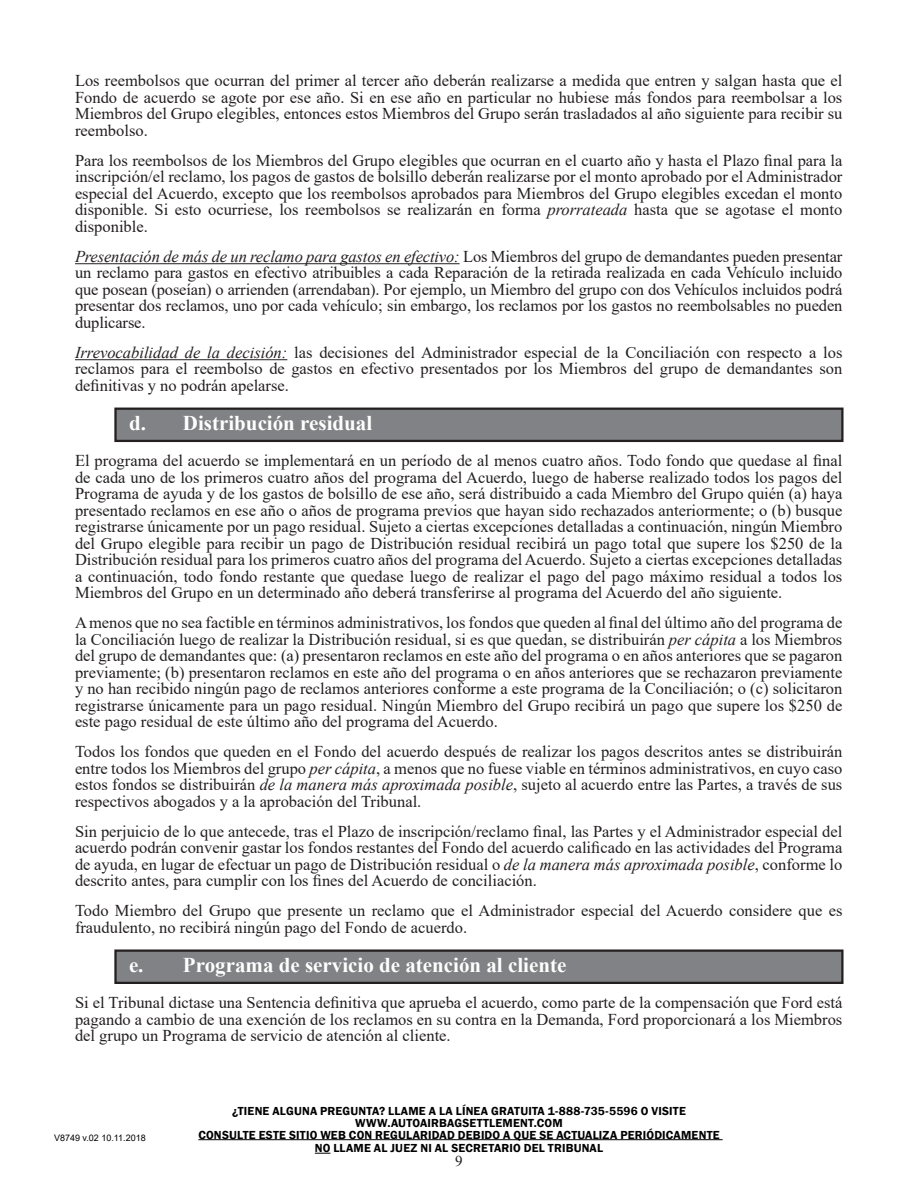
<style>
.page{position:relative;width:918px;height:1188px;background:#fff}
.page>*{position:absolute;margin:0;border:0;box-sizing:border-box;transform-origin:0 0}
.Paragraph_Style_3{font:700 21px "Times New Roman";color:#fff}
.t1{font:16.5px/16.5px "Times New Roman";color:#231f20;text-align:justify}
.t2{font:15px "Times New Roman";color:#231f20}
.t3{font:600 12px/12px "Franklin Gothic";letter-spacing:.015em;color:#000;text-align:center}
.t4{font:9px "Arial";color:#000}
.s1{font-style:italic}
</style>
<div class="page">
<hr style="left:198px;top:1139px;width:525px;height:1px;background:#000">
<svg style="left:315px;top:1153px;width:15px;height:1px"></svg>
<hr style="left:75px;top:263px;width:385px;height:1px;background:#231f20">
<hr style="left:75px;top:359px;width:212px;height:1px;background:#231f20">
<div style="left:116px;top:409px;width:726px;height:32px;background:#808285"></div>
<div style="left:114px;top:408px;width:730px;height:34px;border:2px solid #231f20"></div>
<div style="left:116px;top:951px;width:726px;height:32px;background:#808285"></div>
<div style="left:114px;top:949px;width:730px;height:35px;border:2px solid #231f20"></div>
<p class="t1" style="left:75px;top:72px;width:769px">Los reembolsos que ocurran del primer al tercer año deberán realizarse a medida que entren y salgan hasta que el Fondo de acuerdo se agote por ese año. Si en ese año en particular no hubiese más fondos para reembolsar a los Miembros del Grupo elegibles, entonces estos Miembros del Grupo serán trasladados al año siguiente para recibir su reembolso.</p>
<p class="t1" style="left:75px;top:152px;width:769px">Para los reembolsos de los Miembros del Grupo elegibles que ocurran en el cuarto año y hasta el Plazo final para la inscripción/el reclamo, los pagos de gastos de bolsillo deberán realizarse por el monto aprobado por el Administrador especial del Acuerdo, excepto que los reembolsos aprobados para Miembros del Grupo elegibles excedan el monto disponible. Si esto ocurriese, los reembolsos se realizarán en forma <span class="s1">prorrateada</span> hasta que se agotase el monto disponible.</p>
<p class="t1" style="left:75px;top:248px;width:769px"><span class="s1">Presentación de más de un reclamo para gastos en efectivo:</span> Los Miembros del grupo de demandantes pueden presentar un reclamo para gastos en efectivo atribuibles a cada Reparación de la retirada realizada en cada Vehículo incluido que posean (poseían) o arrienden (arrendaban). Por ejemplo, un Miembro del grupo con dos Vehículos incluidos podrá presentar dos reclamos, uno por cada vehículo; sin embargo, los reclamos por los gastos no reembolsables no pueden duplicarse.</p>
<p class="t1" style="left:75px;top:344px;width:769px"><span class="s1">Irrevocabilidad de la decisión:</span> las decisiones del Administrador especial de la Conciliación con respecto a los reclamos para el reembolso de gastos en efectivo presentados por los Miembros del grupo de demandantes son definitivas y no podrán apelarse.</p>
<p class="Paragraph_Style_3" style="left:129px;top:407px;width:245px">d. Distribución residual</p>
<p class="t1" style="left:75px;top:452px;width:769px">El programa del acuerdo se implementará en un período de al menos cuatro años. Todo fondo que quedase al final de cada uno de los primeros cuatro años del programa del Acuerdo, luego de haberse realizado todos los pagos del Programa de ayuda y de los gastos de bolsillo de ese año, será distribuido a cada Miembro del Grupo quién (a) haya presentado reclamos en ese año o años de programa previos que hayan sido rechazados anteriormente; o (b) busque registrarse únicamente por un pago residual. Sujeto a ciertas excepciones detalladas a continuación, ningún Miembro del Grupo elegible para recibir un pago de Distribución residual recibirá un pago total que supere los $250 de la Distribución residual para los primeros cuatro años del programa del Acuerdo. Sujeto a ciertas excepciones detalladas a continuación, todo fondo restante que quedase luego de realizar el pago del pago máximo residual a todos los Miembros del Grupo en un determinado año deberá transferirse al programa del Acuerdo del año siguiente.</p>
<p class="t1" style="left:75px;top:614px;width:769px">A menos que no sea factible en términos administrativos, los fondos que queden al final del último año del programa de la Conciliación luego de realizar la Distribución residual, si es que quedan, se distribuirán <span class="s1">per cápita</span> a los Miembros del grupo de demandantes que: (a) presentaron reclamos en este año del programa o en años anteriores que se pagaron previamente; (b) presentaron reclamos en este año del programa o en años anteriores que se rechazaron previamente y no han recibido ningún pago de reclamos anteriores conforme a este programa de la Conciliación; o (c) solicitaron registrarse únicamente para un pago residual. Ningún Miembro del Grupo recibirá un pago que supere los $250 de este pago residual de este último año del programa del Acuerdo.</p>
<p class="t1" style="left:75px;top:743px;width:769px">Todos los fondos que queden en el Fondo del acuerdo después de realizar los pagos descritos antes se distribuirán entre todos los Miembros del grupo <span class="s1">per cápita</span>, a menos que no fuese viable en términos administrativos, en cuyo caso estos fondos se distribuirán <span class="s1">de la manera más aproximada posible</span>, sujeto al acuerdo entre las Partes, a través de sus respectivos abogados y a la aprobación del Tribunal.</p>
<p class="t1" style="left:75px;top:823px;width:769px">Sin perjuicio de lo que antecede, tras el Plazo de inscripción/reclamo final, las Partes y el Administrador especial del acuerdo podrán convenir gastar los fondos restantes del Fondo del acuerdo calificado en las actividades del Programa de ayuda, en lugar de efectuar un pago de Distribución residual o <span class="s1">de la manera más aproximada posible</span>, conforme lo descrito antes, para cumplir con los fines del Acuerdo de conciliación.</p>
<p class="t1" style="left:75px;top:902px;width:769px">Todo Miembro del Grupo que presente un reclamo que el Administrador especial del Acuerdo considere que es fraudulento, no recibirá ningún pago del Fondo de acuerdo.</p>
<p class="Paragraph_Style_3" style="left:129px;top:949px;width:439px">e. Programa de servicio de atención al cliente</p>
<p class="t1" style="left:75px;top:994px;width:769px">Si el Tribunal dictase una Sentencia definitiva que aprueba el acuerdo, como parte de la compensación que Ford está pagando a cambio de una exención de los reclamos en su contra en la Demanda, Ford proporcionará a los Miembros del grupo un Programa de servicio de atención al cliente.</p>
<p class="t4" style="left:54px;top:1131px;width:93px">V8749 v.02 10.11.2018</p>
<p class="t3" style="left:198px;top:1105px;width:523px">¿TIENE ALGUNA PREGUNTA? LLAME A LA LÍNEA GRATUITA 1-888-735-5596 O VISITE<br>WWW.AUTOAIRBAGSETTLEMENT.COM<br>CONSULTE ESTE SITIO WEB CON REGULARIDAD DEBIDO A QUE SE ACTUALIZA PERIÓDICAMENTE</p>
<p class="t3" style="left:315px;top:1142px;width:290px">NO LLAME AL JUEZ NI AL SECRETARIO DEL TRIBUNAL</p>
<p class="t2" style="left:455px;top:1151px;width:9px">9</p>
</div>
